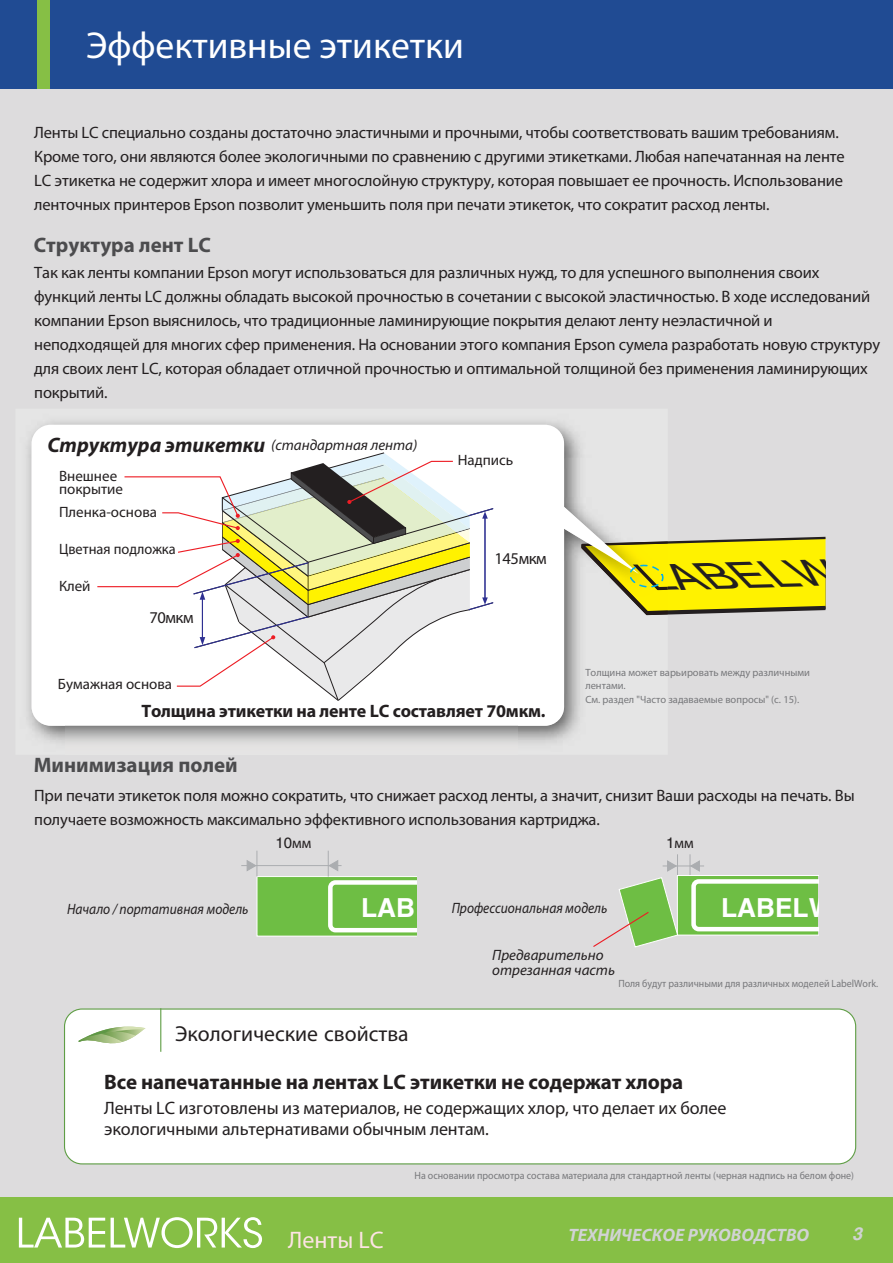
<style>
.page{position:relative;width:893px;height:1263px;background:#fff}
.page>*{position:absolute;margin:0;border:0;box-sizing:border-box;transform-origin:0 0}
.t1{font:37.5px "Myriad Pro";color:#fff}
.t2{font:italic 36.45px "Helvetica";color:#231f20;scale:1.33 1}
.t3{font:700 26.25px "Helvetica";color:#fff}
.t4{font:24px "Myriad Pro";color:#fde4e4}
.t5{font:21.75px "Myriad Pro";color:#231f20}
.t6{font:700 21px "Myriad Pro";letter-spacing:-.005em;color:#231f20}
.t7{font:700 21px "Myriad Pro";color:#4c4c4e}
.t8{font:18px/21px "Myriad Pro";letter-spacing:-.005em;color:#231f20}
.t9{font:700 18px "Myriad Pro";letter-spacing:-.01em;color:#231f20}
.t10{font:italic 700 18px "Myriad Pro";color:#d1d3d4}
.t11{font:italic 700 18px "Helvetica";color:#d1d3d4}
.t12{font:16.5px/24px "Myriad Pro";letter-spacing:-.01em;color:#231f20}
.t13{font:italic 15px/15px "Myriad Pro";color:#231f20}
.t14{font:15px/13.5px "Myriad Pro";color:#231f20}
.t15{font:italic 15px "Myriad Pro";color:#231f20;scale:.9 1}
.t16{font:15px "Myriad Pro";color:#231f20;scale:.96 1}
.t17{font:15px "Helvetica";color:#231f20}
.t18{font:10.5px "Myriad Pro";color:#77787b;scale:.95 1}
.t19{font:10.5px/13.5px "Myriad Pro";color:#77787b}
.s1{font-weight:700;font-size:21px}
.s2{font-family:"Myriad Pro"}
.s3{font-family:"Helvetica"}
</style>
<div class="page">
<div style="left:0;top:0;width:892px;height:1263px;background:#dddcdd"></div>
<div style="left:0;top:1197px;width:892px;height:66px;background:#86bf45"></div>
<svg style="left:19px;top:1217px;width:243px;height:31px"></svg>
<div style="left:0;top:0;width:892px;height:89px;background:#204b93"></div>
<div style="left:37px;top:0;width:13px;height:89px;background:#86bf45"></div>
<div style="left:64px;top:1009px;width:791px;height:155px;background:#fff;border-radius:17px"></div>
<div style="left:64px;top:1008px;width:792px;height:156px;border:1px solid #5f9e45;border-radius:17px"></div>
<svg style="left:78px;top:1027px;width:67px;height:17px"></svg>
<hr style="left:160px;top:1008px;width:1px;height:44px;background:#5f9e45">
<hr style="left:241px;top:865px;width:100px;height:1px;background:#abadb0">
<svg style="left:246px;top:851px;width:170px;height:85px"></svg>
<hr style="left:677px;top:854px;width:1px;height:31px;background:#abadb0">
<hr style="left:689px;top:854px;width:1px;height:31px;background:#abadb0">
<img style="left:29px;top:423px;width:523px;height:35px">
<img style="left:517px;top:615px;width:132px;height:125px">
<svg style="left:32px;top:425px;width:607px;height:301px;fill:#fff"></svg>
<svg style="left:581px;top:537px;width:244px;height:78px"></svg>
<svg style="left:96px;top:452px;width:398px;height:250px"></svg>
<svg style="left:593px;top:860px;width:225px;height:88px"></svg>
<h1 class="t1" style="left:86px;top:23px;width:379px">Эффективные этикетки</h1>
<p class="t12" style="left:34px;top:120px;width:812px">Ленты LC специально созданы достаточно эластичными и прочными, чтобы соответствовать вашим требованиям.<br>Кроме того, они являются более экологичными по сравнению с другими этикетками. Любая напечатанная на ленте LC этикетка не содержит хлора и имеет многослойную структуру, которая повышает ее прочность. Использование ленточных принтеров Epson позволит уменьшить поля при печати этикеток, что сократит расход ленты.</p>
<p class="t7" style="left:34px;top:232px;width:179px">Структура лент LC</p>
<p class="t12" style="left:34px;top:261px;width:847px">Так как ленты компании Epson могут использоваться для различных нужд, то для успешного выполнения своих функций ленты LC должны обладать высокой прочностью в сочетании с высокой эластичностью. В ходе исследований компании Epson выяснилось, что традиционные ламинирующие покрытия делают ленту неэластичной и неподходящей для многих сфер применения. На основании этого компания Epson сумела разработать новую структуру для своих лент LC, которая обладает отличной прочностью и оптимальной толщиной без применения ламинирующих покрытий.</p>
<p class="t13" style="left:47px;top:437px;width:371px"><span class="s1">Структура этикетки</span> (стандартная лента)</p>
<p class="t14" style="left:59px;top:469px;width:66px">Внешнее покрытие</p>
<p class="t14" style="left:59px;top:506px;width:99px">Пленка-основа</p>
<p class="t16" style="left:59px;top:540px;width:123px">Цветная подложка</p>
<p class="t14" style="left:59px;top:579px;width:33px">Клей</p>
<p class="t12" style="left:149px;top:605px;width:46px">70мкм</p>
<p class="t14" style="left:58px;top:678px;width:116px">Бумажная основа</p>
<p class="t14" style="left:457px;top:453px;width:57px">Надпись</p>
<p class="t12" style="left:494px;top:546px;width:54px">145мкм</p>
<p class="t9" style="left:141px;top:701px;width:405px">Толщина этикетки на ленте LC составляет 70мкм.</p>
<p class="t7" style="left:34px;top:753px;width:205px">Минимизация полей</p>
<h2 class="t2" style="left:653px;top:563px;width:149px;rotate:-1deg">LABELW</h2>
<p class="t19" style="left:585px;top:666px;width:226px">Толщина может варьировать между различными лентами.<br>См. раздел "Часто задаваемые вопросы" (с. 15).</p>
<p class="t12" style="left:34px;top:783px;width:821px">При печати этикеток поля можно сократить, что снижает расход ленты, а значит, снизит Ваши расходы на печать. Вы получаете возможность максимально эффективного использования картриджа.</p>
<p class="t17" style="left:275px;top:837px;width:37px">10<span class="s2">мм</span></p>
<p class="t14" style="left:666px;top:836px;width:29px"><span class="s3">1</span>мм</p>
<p class="t15" style="left:67px;top:900px;width:203px">Начало / портативная модель</p>
<p class="t15" style="left:451px;top:899px;width:174px">Профессиональная модель</p>
<h3 class="t3" style="left:721px;top:898px;width:114px">LABELW</h3>
<h3 class="t3" style="left:361px;top:898px;width:55px">LAB</h3>
<h3 class="t5" style="left:175px;top:1021px;width:235px">Экологические свойства</h3>
<p class="t13" style="left:492px;top:948px;width:124px">Предварительно отрезанная часть</p>
<p class="t18" style="left:618px;top:977px;width:275px">Поля будут различными для различных моделей LabelWork.</p>
<p class="t6" style="left:104px;top:1070px;width:580px">Все напечатанные на лентах LC этикетки не содержат хлора</p>
<p class="t8" style="left:104px;top:1097px;width:624px">Ленты LC изготовлены из материалов, не содержащих хлор, что делает их более экологичными альтернативами обычным лентам.</p>
<h3 class="t4" style="left:288px;top:1225px;width:97px">Ленты LC</h3>
<p class="t18" style="left:414px;top:1170px;width:464px">На основании просмотра состава материала для стандартной ленты (черная надпись на белом фоне)</p>
<p class="t10" style="left:568px;top:1224px;width:242px">ТЕХНИЧЕСКОЕ РУКОВОДСТВО</p>
<p class="t11" style="left:852px;top:1228px;width:12px">3</p>
</div>
